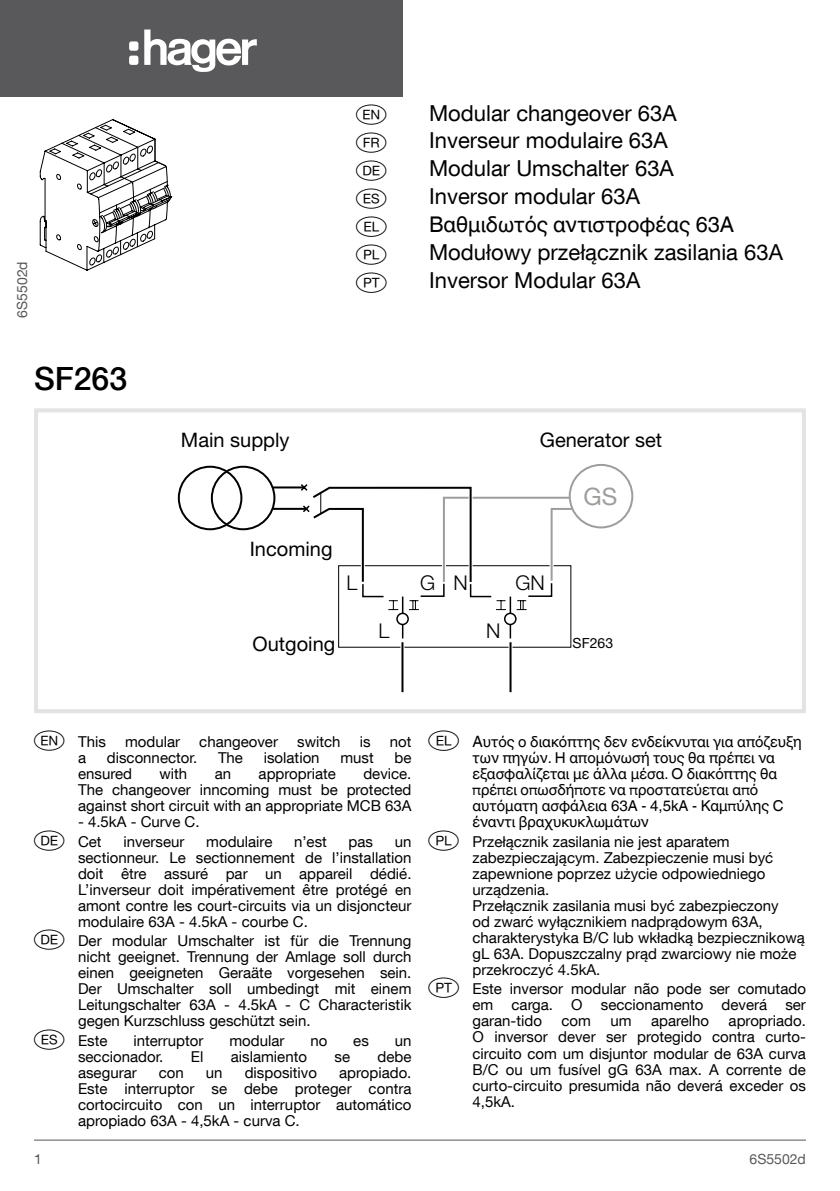
<style>
.page{position:relative;width:840px;height:1191px;background:#fff}
.page>*{position:absolute;margin:0;border:0;box-sizing:border-box;transform-origin:0 0}
.t1{font:500 32px "Helvetica Neue LT Com";color:#000}
.t2{font:24px "Helvetica Neue LT Com";color:#9d9d9c}
.t3{font:22px "Helvetica Neue LT Com";color:#000}
.t4{font:22px "Hager Langues";color:#000}
.t5{font:21.6px "Helvetica World";color:#000}
.t6{font:300 20.4px "Helvetica Neue";color:#000}
.t7{font:20px "Helvetica Neue LT Com";color:#000}
.t8{font:15px/16px "Helvetica Neue LT Com";color:#000;text-align:justify}
.t9{font:15px/16px "Helvetica World";color:#000}
.t10{font:14px "Helvetica Neue LT Com";color:#59595c}
.t11{font:14px "Helvetica Neue LT Com";color:#000}
.t12{font:14px "Helvetica Neue LT Com";color:#575756}
.s1{font-family:"Hager Langues";font-size:22px}
.s2{font-size:15.6px}
.s3{font-family:"Helvetica Neue LT Com"}
</style>
<div class="page">
<svg style="left:34px;top:408px;width:772px;height:305px"></svg>
<svg style="left:40px;top:119px;width:132px;height:152px"></svg>
<hr style="left:34px;top:1139px;width:771px;height:1px;background:#575756">
<div style="left:0;top:0;width:403px;height:96px;background:#59595c"></div>
<svg style="left:129px;top:29px;width:128px;height:43px"></svg>
<p class="t10" style="left:13px;top:317px;width:58px;rotate:-90deg">6S5502d</p>
<h1 class="t1" style="left:34px;top:359px;width:95px">SF263</h1>
<h3 class="t4" style="left:356px;top:105px;width:34px">Z</h3>
<h3 class="t3" style="left:429px;top:99px;width:249px">Modular changeover 63A</h3>
<h3 class="t4" style="left:356px;top:133px;width:34px">A</h3>
<h3 class="t3" style="left:429px;top:127px;width:240px">Inverseur modulaire 63A</h3>
<h3 class="t4" style="left:356px;top:160px;width:34px">E</h3>
<h3 class="t3" style="left:429px;top:155px;width:246px">Modular Umschalter 63A</h3>
<h3 class="t4" style="left:356px;top:188px;width:34px">R</h3>
<h3 class="t3" style="left:429px;top:183px;width:212px">Inversor modular 63A</h3>
<h3 class="t4" style="left:356px;top:216px;width:34px">U</h3>
<h3 class="t5" style="left:429px;top:212px;width:306px">Βαθµιδωτός αντιστροφέας 63A</h3>
<h3 class="t4" style="left:356px;top:244px;width:34px">M</h3>
<h3 class="t3" style="left:429px;top:238px;width:355px">Modułowy przełącznik zasilania 63A</h3>
<h3 class="t4" style="left:356px;top:272px;width:34px">T</h3>
<h3 class="t3" style="left:429px;top:266px;width:213px">Inversor Modular 63A</h3>
<h3 class="t7" style="left:181px;top:427px;width:110px">Main supply</h3>
<h3 class="t7" style="left:539px;top:427px;width:124px">Generator set</h3>
<h2 class="t2" style="left:583px;top:481px;width:35px">GS</h2>
<h3 class="t7" style="left:250px;top:536px;width:84px">Incoming</h3>
<h3 class="t6" style="left:346px;top:566px;width:12px">L</h3>
<h3 class="t6" style="left:420px;top:566px;width:49px">G N</h3>
<h3 class="t6" style="left:515px;top:566px;width:31px">GN</h3>
<h3 class="t6" style="left:378px;top:614px;width:12px">L</h3>
<h3 class="t6" style="left:486px;top:614px;width:16px">N</h3>
<h3 class="t7" style="left:252px;top:632px;width:84px">Outgoing</h3>
<p class="t11" style="left:572px;top:634px;width:42px">SF263</p>
<p class="t8" style="left:34px;top:733px;width:73px"><span class="s1">Z</span> This</p>
<p class="t8" style="left:125px;top:733px;width:57px">modular</p>
<p class="t8" style="left:199px;top:733px;width:80px">changeover</p>
<p class="t8" style="left:297px;top:733px;width:45px">switch</p>
<p class="t8" style="left:359px;top:733px;width:12px">is</p>
<p class="t8" style="left:389px;top:733px;width:23px">not</p>
<p class="t8" style="left:78px;top:749px;width:10px">a</p>
<p class="t8" style="left:107px;top:749px;width:92px">disconnector.</p>
<p class="t8" style="left:218px;top:749px;width:27px">The</p>
<p class="t8" style="left:263px;top:749px;width:57px">isolation</p>
<p class="t8" style="left:340px;top:749px;width:35px">must</p>
<p class="t8" style="left:394px;top:749px;width:18px">be</p>
<p class="t8" style="left:78px;top:765px;width:55px">ensured</p>
<p class="t8" style="left:159px;top:765px;width:29px">with</p>
<p class="t8" style="left:215px;top:765px;width:18px">an</p>
<p class="t8" style="left:258px;top:765px;width:79px">appropriate</p>
<p class="t8" style="left:78px;top:765px;width:335px;text-indent:285px">device.<br>The changeover inncoming must be protected against short circuit with an appropriate MCB 63A</p>
<p class="t8" style="left:34px;top:811px;width:167px;line-height:19.8px;text-indent:44px">- 4.5kA - Curve C.<br><span class="s1">E</span> Cet</p>
<p class="t8" style="left:123px;top:833px;width:63px">inverseur</p>
<p class="t8" style="left:206px;top:833px;width:68px">modulaire</p>
<p class="t8" style="left:294px;top:833px;width:34px">n’est</p>
<p class="t8" style="left:348px;top:833px;width:26px">pas</p>
<p class="t8" style="left:78px;top:833px;width:335px;text-indent:316px">un sectionneur. Le sectionnement de l’installation doit être assuré par un appareil dédié.<br>L’inverseur doit impérativement être protégé en amont contre les court-circuits via un disjoncteur modulaire 63A - 4.5kA - courbe C.</p>
<p class="t8" style="left:78px;top:932px;width:335px;text-indent:-44px"><span class="s1">E</span> Der modular Umschalter ist für die Trennung nicht geeignet. Trennung der Amlage soll durch einen geeigneten Geraäte vorgesehen sein.<br>Der Umschalter soll umbedingt mit einem Leitungschalter 63A - 4.5kA - C Characteristik gegen Kurzschluss geschützt sein.</p>
<p class="t8" style="left:34px;top:1032px;width:75px"><span class="s1">R</span> Este</p>
<p class="t8" style="left:133px;top:1032px;width:72px">interruptor</p>
<p class="t8" style="left:229px;top:1032px;width:57px">modular</p>
<p class="t8" style="left:310px;top:1032px;width:18px">no</p>
<p class="t8" style="left:353px;top:1032px;width:17px">es</p>
<p class="t8" style="left:394px;top:1032px;width:18px">un</p>
<p class="t8" style="left:78px;top:1048px;width:87px">seccionador.</p>
<p class="t8" style="left:191px;top:1048px;width:14px">El</p>
<p class="t8" style="left:231px;top:1048px;width:78px">aislamiento</p>
<p class="t8" style="left:334px;top:1048px;width:17px">se</p>
<p class="t8" style="left:377px;top:1048px;width:35px">debe</p>
<p class="t8" style="left:78px;top:1064px;width:60px">asegurar</p>
<p class="t8" style="left:159px;top:1064px;width:27px">con</p>
<p class="t8" style="left:206px;top:1064px;width:18px">un</p>
<p class="t8" style="left:244px;top:1064px;width:74px">dispositivo</p>
<p class="t8" style="left:78px;top:1064px;width:335px;text-indent:261px">apropiado.<br>Este interruptor se debe proteger contra cortocircuito con un interruptor automático apropiado 63A - 4,5kA - curva C.</p>
<p class="t9" style="left:472px;top:733px;width:330px;text-indent:-44px"><span class="s1">U</span> <span class="s2">Α</span>υτός ο διακόπτης δεν ενδείκνυται για απόζευξη των πηγών. Η αποµόνωσή τους θα πρέπει να εξασφαλίζεται µε άλλα µέσα. Ο διακόπτης θα <span class="s3">π</span>ρέ<span class="s3">π</span>ει ο<span class="s3">π</span>ωσδή<span class="s3">π</span>οτε να <span class="s3">π</span>ροστατεύεται α<span class="s3">π</span>ό αυτόµατη ασφάλεια 63Α - 4,5kA - Καµ<span class="s3">π</span>ύλης C έναντι βραχυκυκλωµάτων</p>
<p class="t8" style="left:472px;top:833px;width:333px;text-align:left;text-indent:-44px"><span class="s1">M</span> Przełącznik zasilania nie jest aparatem zabezpieczającym. Zabezpieczenie musi być zapewnione poprzez użycie odpowiedniego urządzenia.<br>Przełącznik zasilania musi być zabezpieczony<br>od zwarć wyłącznikiem nadprądowym 63A, charakterystyka B/C lub wkładką bezpiecznikową gL 63A. Dopuszczalny prąd zwarciowy nie może przekroczyć 4.5kA.</p>
<p class="t8" style="left:472px;top:980px;width:335px;text-indent:-44px"><span class="s1">T</span> Este inversor modular não pode ser comutado em carga. O seccionamento deverá ser garan-tido</p>
<p class="t8" style="left:472px;top:1012px;width:335px;text-indent:256px">apropriado.<br>O inversor dever ser protegido contra curto&shy;circuito com um disjuntor modular de 63A curva B/C ou um fusível gG 63A max. A corrente de curto-circuito presumida não deverá exceder os 4,5kA.</p>
<p class="t8" style="left:561px;top:1012px;width:31px">com</p>
<p class="t8" style="left:610px;top:1012px;width:23px">um</p>
<p class="t8" style="left:650px;top:1012px;width:60px">aparelho</p>
<p class="t12" style="left:34px;top:1150px;width:9px">1</p>
<p class="t10" style="left:749px;top:1150px;width:58px">6S5502d</p>
</div>
